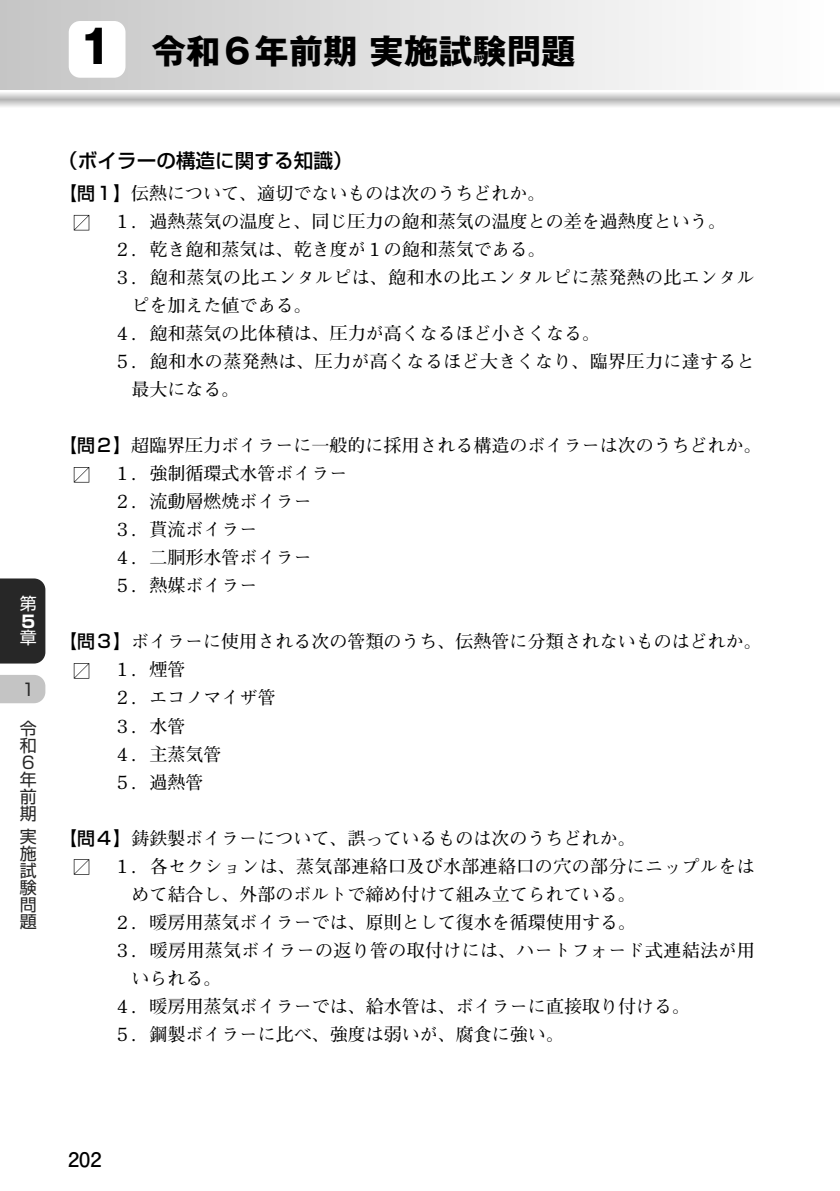
<style>
.page{position:relative;width:840px;height:1191px;background:#fff}
.page>*{position:absolute;margin:0;border:0;box-sizing:border-box;transform-origin:0 0}
.t1{font:700 34px "Gothic MB101 Pro";letter-spacing:.01em;color:#000}
.t2{font:700 20px "Futo Go B101 Pro";color:#000}
.t3{font:500 19.6px "Shin Go Pro";color:#000}
.t4{font:700 18px "Futo Min A101 Pro";color:#000}
.t5{font:700 18px "Futo Min A101 Pro";letter-spacing:.02em;color:#000}
.t6{font:17px/17px "Shin Go Pro";color:#272727;text-align:justify}
.t7{font:17px "Shin Go Pro";color:#fff}
.t8{font:700 17px "Shin Go Pro";color:#fff}
.s1{font-family:"Shin Go Pro";font-weight:400}
.s2{font-size:46px}
.s3{font-family:"Shin Go Pro";font-weight:500}
</style>
<div class="page">
<div style="left:0;top:578px;width:45px;height:85px;background:#272727"></div>
<svg style="left:0;top:675px;width:45px;height:28px"></svg>
<div style="left:0;top:0;width:839px;height:108px;background:linear-gradient(to right,#c7c7c7,#fff)"></div>
<div style="left:69px;top:21px;width:56px;height:57px;background:#fff;border-radius:11px"></div>
<svg style="left:0;top:91px;width:839px;height:17px"></svg>
<svg style="left:74px;top:215px;width:15px;height:15px"></svg>
<svg style="left:74px;top:467px;width:15px;height:15px"></svg>
<svg style="left:74px;top:663px;width:15px;height:15px"></svg>
<svg style="left:74px;top:859px;width:15px;height:15px"></svg>
<h1 class="t1" style="left:-17px;top:22px;width:593px"><span class="s1">　　</span><span class="s2">１</span> 令和６年前期 実施試験問題</h1>
<p class="t7" style="left:20px;top:590px;width:18px">第</p>
<p class="t8" style="left:20px;top:607px;width:16px">５</p>
<p class="t7" style="left:20px;top:624px;width:18px">章</p>
<p class="t6" style="left:20px;top:679px;width:11px">１</p>
<p class="t6" style="left:20px;top:718px;width:18px">令和６年前期</p>
<p class="t6" style="left:20px;top:826px;width:18px">実施試験問題</p>
<p class="t3" style="left:58px;top:144px;width:295px">（ボイラーの構造に関する知識）</p>
<p class="t4" style="left:59px;top:179px;width:487px"><span class="s3">【問１】</span>伝熱について、適切でないものは次のうちどれか。</p>
<p class="t4" style="left:89px;top:207px;width:637px">　 １．過熱蒸気の温度と、同じ圧力の飽和蒸気の温度との差を過熱度という。</p>
<p class="t4" style="left:113px;top:235px;width:433px">２．乾き飽和蒸気は、乾き度が１の飽和蒸気である。</p>
<p class="t5" style="left:113px;top:263px;width:642px">３．飽和蒸気の比エンタルピは、飽和水の比エンタルピに蒸発熱の比エンタル</p>
<p class="t4" style="left:131px;top:291px;width:181px">ピを加えた値である。</p>
<p class="t4" style="left:113px;top:319px;width:487px">４．飽和蒸気の比体積は、圧力が高くなるほど小さくなる。</p>
<p class="t5" style="left:113px;top:347px;width:642px">５．飽和水の蒸発熱は、圧力が高くなるほど大きくなり、臨界圧力に達すると</p>
<p class="t4" style="left:131px;top:375px;width:109px">最大になる。</p>
<p class="t4" style="left:59px;top:431px;width:703px"><span class="s3">【問２】</span>超臨界圧力ボイラーに一般的に採用される構造のボイラーは次のうちどれか。</p>
<p class="t4" style="left:89px;top:459px;width:259px">　 １．強制循環式水管ボイラー</p>
<p class="t4" style="left:113px;top:487px;width:199px">２．流動層燃焼ボイラー</p>
<p class="t4" style="left:113px;top:515px;width:145px">３．貰流ボイラー</p>
<p class="t4" style="left:113px;top:543px;width:199px">４．二胴形水管ボイラー</p>
<p class="t4" style="left:113px;top:571px;width:145px">５．熱媒ボイラー</p>
<p class="t4" style="left:59px;top:627px;width:703px"><span class="s3">【問３】</span>ボイラーに使用される次の管類のうち、伝熱管に分類されないものはどれか。</p>
<p class="t4" style="left:89px;top:655px;width:97px">　 １．煙管</p>
<p class="t4" style="left:113px;top:683px;width:163px">２．エコノマイザ管</p>
<p class="t4" style="left:113px;top:711px;width:73px">３．水管</p>
<p class="t4" style="left:113px;top:739px;width:109px">４．主蒸気管</p>
<p class="t4" style="left:113px;top:767px;width:91px">５．過熱管</p>
<p class="t4" style="left:59px;top:823px;width:577px"><span class="s3">【問４】</span>鋳鉄製ボイラーについて、誤っているものは次のうちどれか。</p>
<p class="t5" style="left:89px;top:851px;width:666px">　 １．各セクションは、蒸気部連絡口及び水部連絡口の穴の部分にニップルをは</p>
<p class="t4" style="left:131px;top:879px;width:505px">めて結合し、外部のボルトで締め付けて組み立てられている。</p>
<p class="t4" style="left:113px;top:907px;width:523px">２．暖房用蒸気ボイラーでは、原則として復水を循環使用する。</p>
<p class="t5" style="left:113px;top:935px;width:642px">３．暖房用蒸気ボイラーの返り管の取付けには、ハートフォード式連結法が用</p>
<p class="t4" style="left:131px;top:963px;width:91px">いられる。</p>
<p class="t4" style="left:113px;top:991px;width:577px">４．暖房用蒸気ボイラーでは、給水管は、ボイラーに直接取り付ける。</p>
<p class="t4" style="left:113px;top:1019px;width:451px">５．鋼製ボイラーに比べ、強度は弱いが、腐食に強い。</p>
<p class="t2" style="left:68px;top:1143px;width:35px">202</p>
</div>
